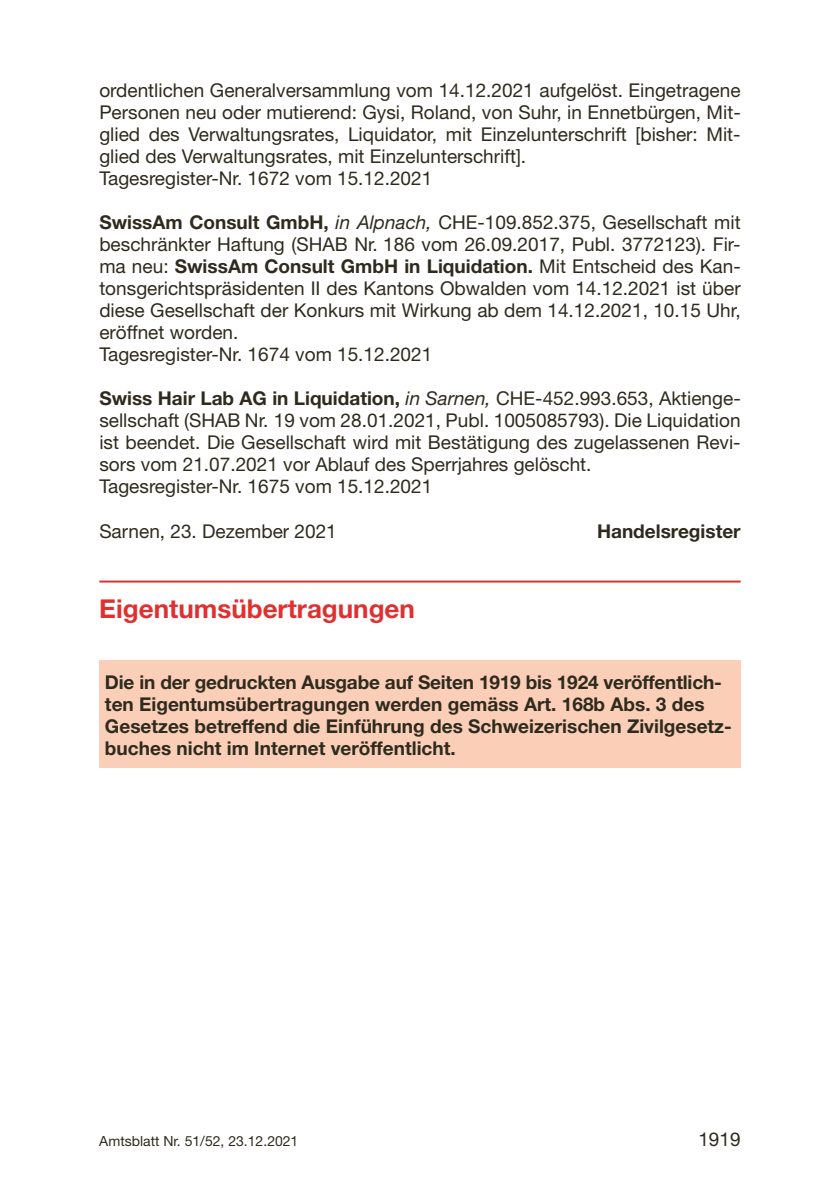
<style>
.page{position:relative;width:840px;height:1191px;background:#fff}
.page>*{position:absolute;margin:0;border:0;box-sizing:border-box;transform-origin:0 0}
.t1{font:700 26px "Helvetica Neue LT";color:#e0302f}
.t2{font:19px/22px "Helvetica Neue LT";color:#2e2b1e}
.t3{font:700 19px/22px "Helvetica Neue LT";color:#2e2b1e}
.t4{font:14px "Helvetica Neue LT";color:#2e2b1e}
.s1{font-weight:700}
.s2{font-style:italic}
</style>
<div class="page">
<hr style="left:99px;top:580px;width:641px;height:2px;background:#e0302f">
<div style="left:99px;top:661px;width:641px;height:107px;background:#fbceb8"></div>
<p class="t2" style="left:99px;top:79px;width:642px">ordentlichen Generalversammlung vom 14.12.2021 aufgelöst. Eingetragene Personen neu oder mutierend: Gysi, Roland, von Suhr, in Ennetbürgen, Mit&shy;glied des Verwaltungsrates, Liquidator, mit Einzelunterschrift [bisher: Mit&shy;glied des Verwaltungsrates, mit Einzelunterschrift].<br>Tagesregister-Nr. 1672 vom 15.12.2021</p>
<p class="t2" style="left:99px;top:211px;width:642px"><span class="s1">SwissAm Consult GmbH,</span> <span class="s2">in Alpnach,</span> CHE-109.852.375, Gesellschaft mit beschränkter Haftung (SHAB Nr. 186 vom 26.09.2017, Publ. 3772123). Fir&shy;ma neu: <span class="s1">SwissAm Consult GmbH in Liquidation.</span> Mit Entscheid des Kan&shy;tonsgerichtspräsidenten II des Kantons Obwalden vom 14.12.2021 ist über diese Gesellschaft der Konkurs mit Wirkung ab dem 14.12.2021, 10.15 Uhr, eröffnet worden.<br>Tagesregister-Nr. 1674 vom 15.12.2021</p>
<p class="t2" style="left:99px;top:387px;width:642px"><span class="s1">Swiss Hair Lab AG in Liquidation,</span> <span class="s2">in Sarnen,</span> CHE-452.993.653, Aktienge&shy;sellschaft (SHAB Nr. 19 vom 28.01.2021, Publ. 1005085793). Die Liquidation ist beendet. Die Gesellschaft wird mit Bestätigung des zugelassenen Revi&shy;sors vom 21.07.2021 vor Ablauf des Sperrjahres gelöscht.<br>Tagesregister-Nr. 1675 vom 15.12.2021</p>
<p class="t2" style="left:99px;top:520px;width:239px">Sarnen, 23. Dezember 2021</p>
<p class="t3" style="left:596px;top:520px;width:145px">Handelsregister</p>
<h1 class="t1" style="left:99px;top:592px;width:317px">Eigentumsübertragungen</h1>
<p class="t3" style="left:105px;top:670px;width:628px">Die in der gedruckten Ausgabe auf Seiten 1919 bis 1924 veröffentlich&shy;ten Eigentumsübertragungen werden gemäss Art. 168b Abs. 3 des Gesetzes betreffend die Einführung des Schweizerischen Zivilgesetz&shy;buches nicht im Internet veröffentlicht.</p>
<p class="t4" style="left:99px;top:1133px;width:200px">Amtsblatt Nr. 51/52, 23.12.2021</p>
<p class="t2" style="left:698px;top:1128px;width:44px">1919</p>
</div>
